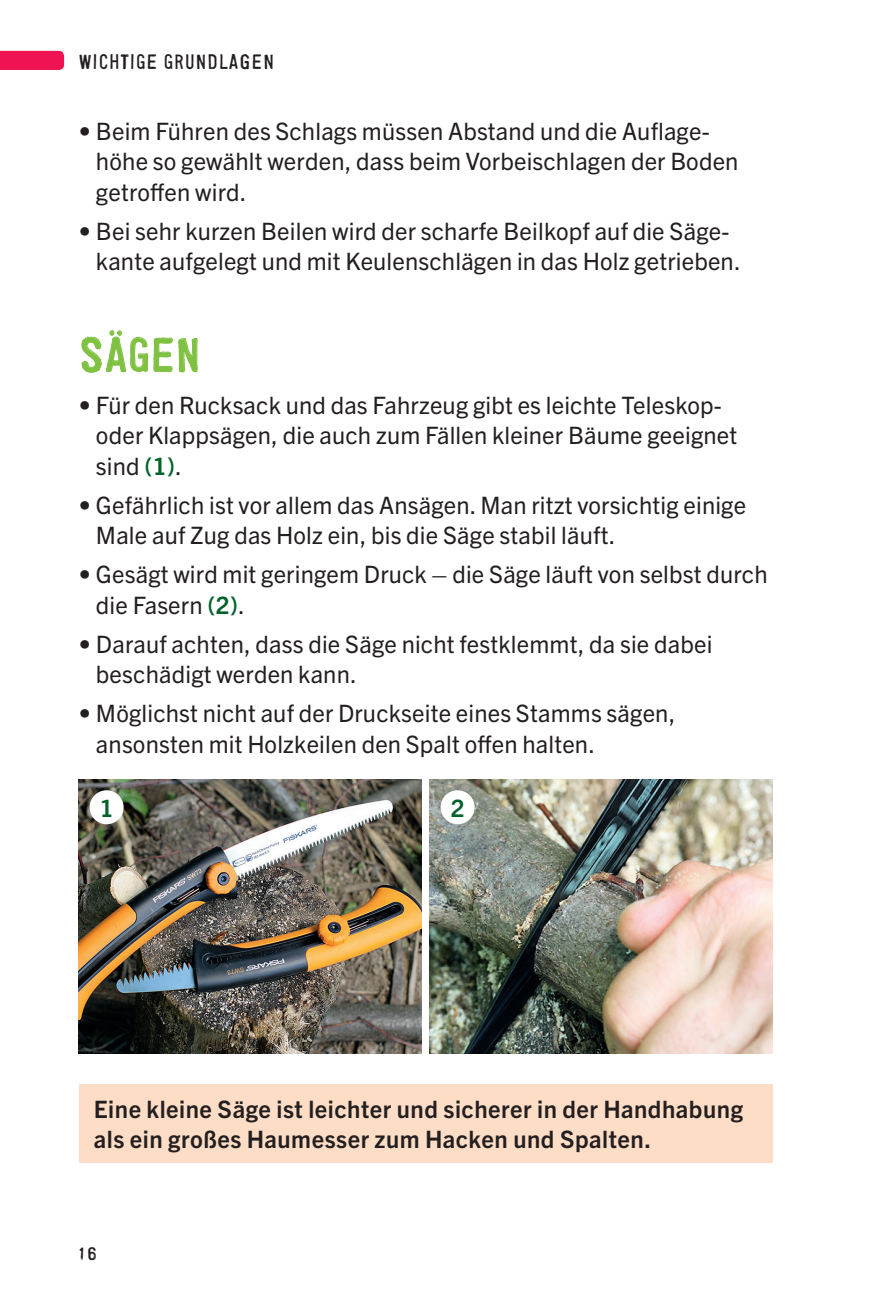
<style>
.page{position:relative;width:885px;height:1302px;background:#fff}
.page>*{position:absolute;margin:0;border:0;box-sizing:border-box;transform-origin:0 0}
.t1{font:48px "Cartonnage OT";color:#7fc241}
.t2{font:24px/30.6px "Trade Gothic Next LT Pro";letter-spacing:.005em;color:#231f20}
.t3{font:700 24px/30px "Trade Gothic Next LT Pro";letter-spacing:.02em;color:#231f20}
.t4{font:700 24px "Trade Gothic Next LT Pro";color:#00612b}
.t5{font:21px "Cartonnage OT";letter-spacing:.05em;color:#231f20}
.t6{font:18px "Cartonnage OT";color:#231f20;scale:1.08 1}
.s1{font-weight:700}
.s2{font-weight:700;color:#00612b}
</style>
<div class="page">
<svg style="left:82px;top:330px;width:115px;height:42px"></svg>
<div style="left:79px;top:1084px;width:693px;height:78px;background:#fdddc6"></div>
<img style="left:79px;top:779px;width:342px;height:274px">
<img style="left:430px;top:779px;width:342px;height:274px">
<div style="left:90px;top:790px;width:34px;height:34px;background:#fff;border-radius:50%"></div>
<div style="left:440px;top:790px;width:34px;height:34px;background:#fff;border-radius:50%"></div>
<svg style="left:0;top:51px;width:64px;height:19px"></svg>
<p class="t5" style="left:79px;top:48px;width:196px">WICHTIGE GRUNDLAGEN</p>
<p class="t2" style="left:96px;top:114px;width:644px;text-indent:-17px"><span class="s1">•</span> Beim Führen des Schlags müssen Abstand und die Auflage&shy;höhe so gewählt werden, dass beim Vorbeischlagen der Boden getroffen wird.</p>
<p class="t2" style="left:96px;top:214px;width:646px;text-indent:-17px"><span class="s1">•</span> Bei sehr kurzen Beilen wird der scharfe Beilkopf auf die Säge&shy;kante aufgelegt und mit Keulenschlägen in das Holz getrieben.</p>
<h1 class="t1" style="left:79px;top:324px;width:122px">SÄGEN</h1>
<p class="t2" style="left:96px;top:388px;width:642px;text-indent:-17px"><span class="s1">•</span> Für den Rucksack und das Fahrzeug gibt es leichte Teleskop&shy;oder Klappsägen, die auch zum Fällen kleiner Bäume geeignet sind <span class="s2">(1)</span>.</p>
<p class="t2" style="left:96px;top:488px;width:651px;text-indent:-17px"><span class="s1">•</span> Gefährlich ist vor allem das Ansägen. Man ritzt vorsichtig einige<br>Male auf Zug das Holz ein, bis die Säge stabil läuft.</p>
<p class="t2" style="left:96px;top:557px;width:673px;text-indent:-17px"><span class="s1">•</span> Gesägt wird mit geringem Druck – die Säge läuft von selbst durch die Fasern <span class="s2">(2)</span>.</p>
<p class="t2" style="left:96px;top:627px;width:618px;text-indent:-17px"><span class="s1">•</span> Darauf achten, dass die Säge nicht festklemmt, da sie dabei beschädigt werden kann.</p>
<p class="t2" style="left:96px;top:696px;width:581px;text-indent:-17px"><span class="s1">•</span> Möglichst nicht auf der Druckseite eines Stamms sägen, ansonsten mit Holzkeilen den Spalt offen halten.</p>
<p class="t4" style="left:100px;top:791px;width:15px">1</p>
<p class="t4" style="left:450px;top:791px;width:15px">2</p>
<p class="t3" style="left:94px;top:1092px;width:650px">Eine kleine Säge ist leichter und sicherer in der Handhabung als ein großes Haumesser zum Hacken und Spalten.</p>
<p class="t6" style="left:79px;top:1242px;width:18px">16</p>
</div>
